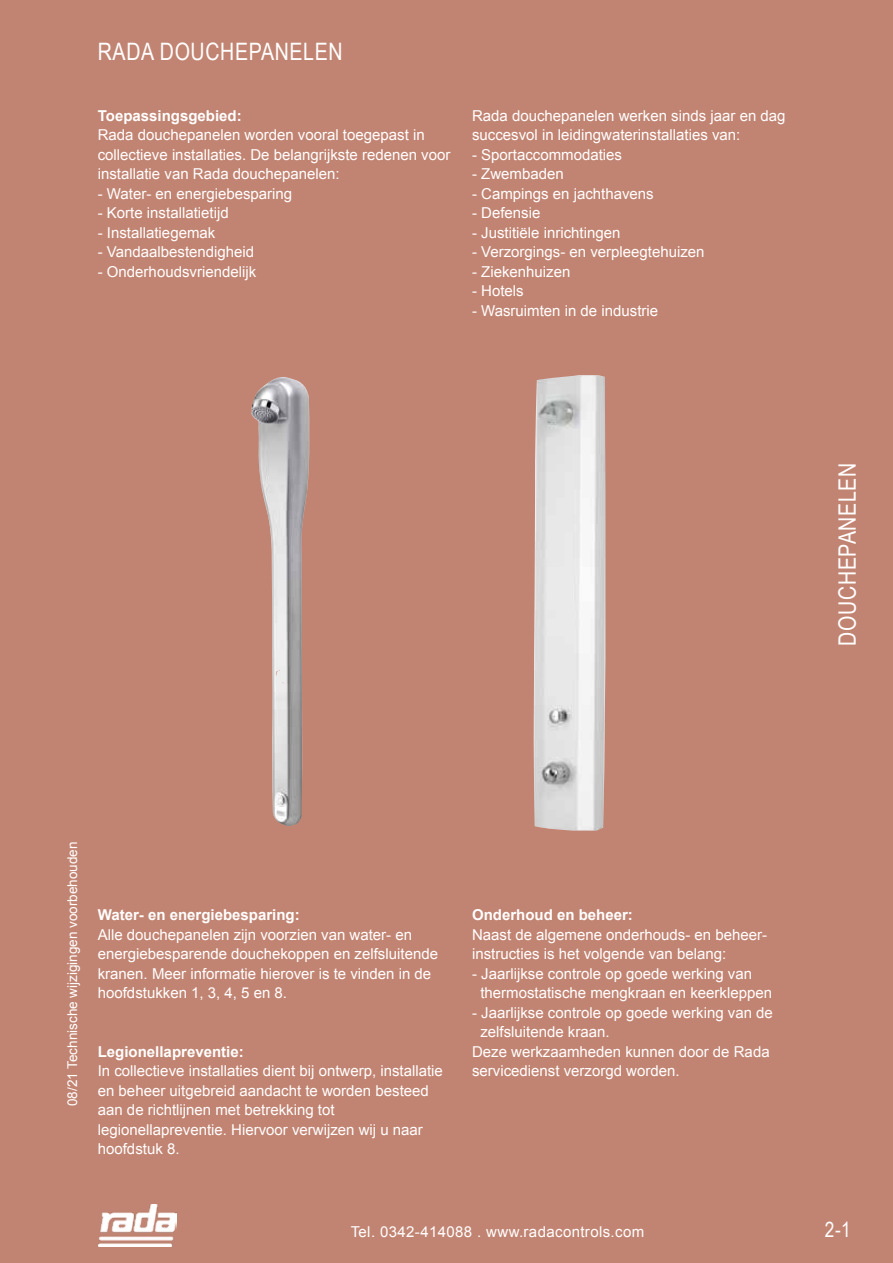
<style>
.page{position:relative;width:893px;height:1263px;background:#c28472}
.page>*{position:absolute;margin:0;border:0;box-sizing:border-box;transform-origin:0 0}
.t1{font:24px "Arial Narrow";letter-spacing:.025em;color:#fff}
.t2{font:21px "Arial Narrow";color:#fff}
.t3{font:15px/19.5px "Arial";color:#fff}
.t4{font:700 15px "Arial";color:#fff}
.t5{font:15px "Arial";letter-spacing:.025em;color:#fff}
.t6{font:13.5px "Arial";color:#fff}
</style>
<div class="page">
<img style="left:99px;top:1204px;width:77px;height:42px">
<img style="left:533px;top:375px;width:73px;height:456px">
<img style="left:251px;top:377px;width:59px;height:449px">
<h1 class="t1" style="left:98px;top:34px;width:246px">RADA DOUCHEPANELEN</h1>
<p class="t4" style="left:98px;top:105px;width:145px">Toepassingsgebied:</p>
<p class="t3" style="left:98px;top:125px;width:354px">Rada douchepanelen worden vooral toegepast in collectieve installaties. De belangrijkste redenen voor installatie van Rada douchepanelen:</p>
<p class="t3" style="left:98px;top:183px;width:196px">- Water- en energiebesparing</p>
<p class="t3" style="left:98px;top:203px;width:132px">- Korte installatietijd</p>
<p class="t3" style="left:98px;top:222px;width:119px">- Installatiegemak</p>
<p class="t3" style="left:98px;top:242px;width:158px">- Vandaalbestendigheid</p>
<p class="t3" style="left:98px;top:261px;width:160px">- Onderhoudsvriendelijk</p>
<p class="t3" style="left:472px;top:105px;width:315px">Rada douchepanelen werken sinds jaar en dag succesvol in leidingwaterinstallaties van:</p>
<p class="t3" style="left:472px;top:144px;width:152px">- Sportaccommodaties</p>
<p class="t3" style="left:472px;top:164px;width:93px">- Zwembaden</p>
<p class="t3" style="left:472px;top:183px;width:183px">- Campings en jachthavens</p>
<p class="t3" style="left:472px;top:203px;width:70px">- Defensie</p>
<p class="t3" style="left:472px;top:222px;width:150px">- Justitiële inrichtingen</p>
<p class="t3" style="left:472px;top:242px;width:234px">- Verzorgings- en verpleegtehuizen</p>
<p class="t3" style="left:472px;top:261px;width:100px">- Ziekenhuizen</p>
<p class="t3" style="left:472px;top:281px;width:53px">- Hotels</p>
<p class="t3" style="left:472px;top:300px;width:188px">- Wasruimten in de industrie</p>
<h1 class="t1" style="left:830px;top:645px;width:184px;rotate:-90deg">DOUCHEPANELEN</h1>
<p class="t6" style="left:63px;top:1106px;width:266px;rotate:-90deg">08/21 Technische wijzigingen voorbehouden</p>
<p class="t4" style="left:98px;top:904px;width:203px">Water- en energiebesparing:</p>
<p class="t3" style="left:98px;top:924px;width:342px">Alle douchepanelen zijn voorzien van water- en energiebesparende douchekoppen en zelfsluitende kranen. Meer informatie hierover is te vinden in de hoofdstukken 1, 3, 4, 5 en 8.</p>
<p class="t4" style="left:98px;top:1041px;width:147px">Legionellapreventie:</p>
<p class="t3" style="left:98px;top:1061px;width:347px">In collectieve installaties dient bij ontwerp, installatie en beheer uitgebreid aandacht te worden besteed aan de richtlijnen met betrekking tot legionellapreventie. Hiervoor verwijzen wij u naar hoofdstuk 8.</p>
<p class="t4" style="left:472px;top:904px;width:162px">Onderhoud en beheer:</p>
<p class="t3" style="left:472px;top:924px;width:297px">Naast de algemene onderhouds- en beheer&shy;instructies is het volgende van belang:</p>
<p class="t3" style="left:480px;top:963px;width:293px;text-indent:-8px">- Jaarlijkse controle op goede werking van thermostatische mengkraan en keerkleppen</p>
<p class="t3" style="left:472px;top:1002px;width:302px">- Jaarlijkse controle op goede werking van de</p>
<p class="t3" style="left:480px;top:1022px;width:131px">zelfsluitende kraan.</p>
<p class="t3" style="left:472px;top:1041px;width:299px">Deze werkzaamheden kunnen door de Rada</p>
<p class="t3" style="left:472px;top:1061px;width:209px">servicedienst verzorgd worden.</p>
<p class="t5" style="left:351px;top:1222px;width:295px">Tel. 0342-414088 . www.radacontrols.com</p>
<h2 class="t2" style="left:825px;top:1215px;width:27px">2-1</h2>
</div>
